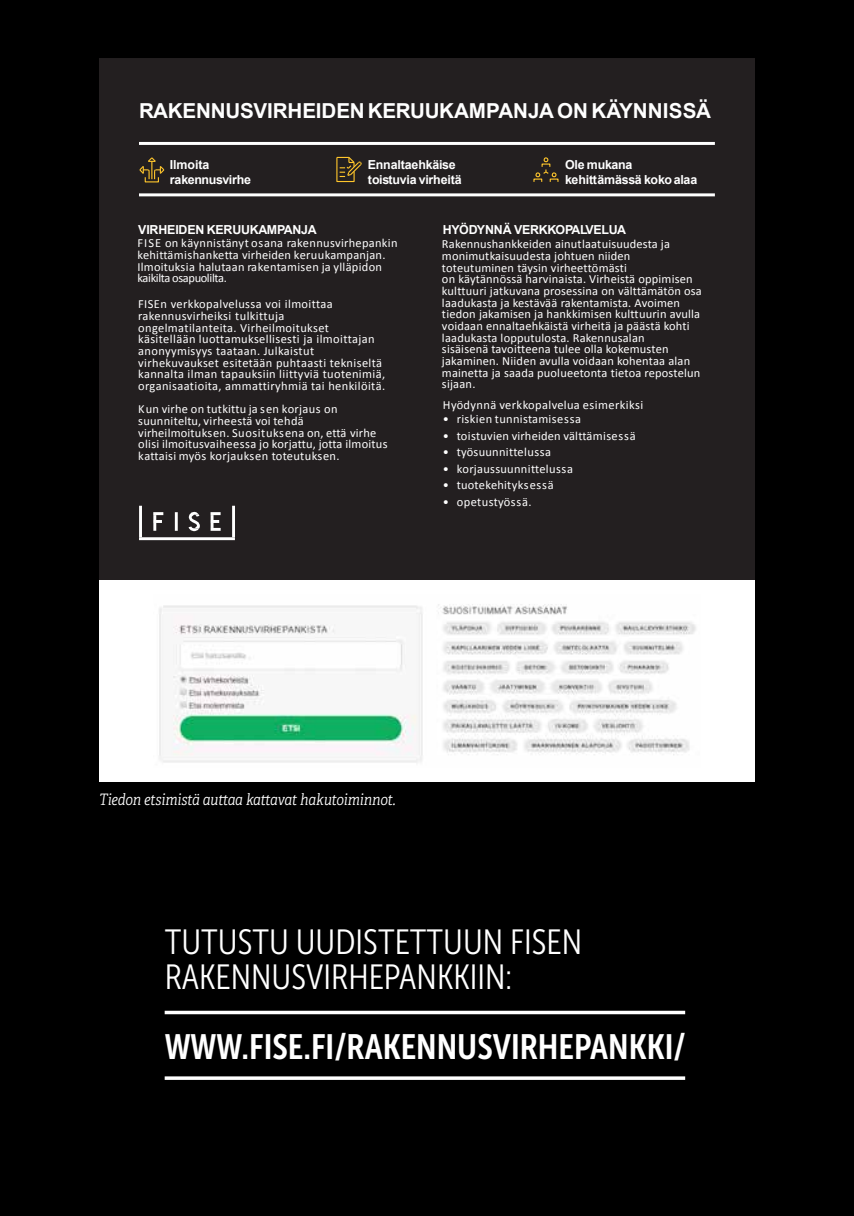
<style>
.page{position:relative;width:854px;height:1216px;background:#fff}
.page>*{position:absolute;margin:0;border:0;box-sizing:border-box;transform-origin:0 0}
.t1{font:35px/35px "Museo Sans Cond 300";color:#fff}
.t2{font:35px "Museo Sans Cond 700";color:#fff}
.t3{font:700 20.65px "Arial";letter-spacing:-.005em;color:#fff}
.t4{font:italic 15.75px "Adelle Condensed Lt";color:#fff}
.t5{font:12.42px/11.7px "Calibri";letter-spacing:.015em;color:#fff}
.t6{font:700 12.42px/14.9px "Arial";letter-spacing:-.015em;color:#fff}
.t7{font:12.42px "Calibri";letter-spacing:.035em;color:#fff}
</style>
<div class="page">
<div style="left:0;top:0;width:853px;height:1215px;background:#000"></div>
<div style="left:99px;top:580px;width:655px;height:202px;background:#fff"></div>
<img style="left:159px;top:604px;width:537px;height:159px">
<div style="left:99px;top:57px;width:655px;height:522px;background:#231f20"></div>
<svg style="left:153px;top:512px;width:10px;height:18px"></svg>
<hr style="left:175px;top:512px;width:3px;height:19px;background:#fff">
<hr style="left:139px;top:537px;width:96px;height:3px;background:#fff">
<hr style="left:139px;top:505px;width:3px;height:32px;background:#fff">
<hr style="left:232px;top:505px;width:3px;height:32px;background:#fff">
<svg style="left:210px;top:512px;width:10px;height:19px"></svg>
<svg style="left:188px;top:512px;width:12px;height:19px"></svg>
<svg style="left:336px;top:156px;width:26px;height:27px"></svg>
<div style="left:145px;top:177px;width:14px;height:5px;border:1px solid #ffc62c"></div>
<svg style="left:139px;top:157px;width:26px;height:22px"></svg>
<svg style="left:533px;top:157px;width:25px;height:25px"></svg>
<hr style="left:139px;top:142px;width:575px;height:3px;background:#fff">
<hr style="left:139px;top:193px;width:575px;height:3px;background:#fff">
<svg style="left:165px;top:1010px;width:520px;height:4px;background:#cfcfcf"></svg>
<hr style="left:165px;top:1076px;width:520px;height:3px;background:#fff">
<hr style="left:74px;top:57px;width:779px;height:1px;background:#000">
<h2 class="t3" style="left:139px;top:97px;width:573px">RAKENNUSVIRHEIDEN KERUUKAMPANJA ON KÄYNNISSÄ</h2>
<p class="t6" style="left:170px;top:158px;width:83px">Ilmoita rakennusvirhe</p>
<p class="t6" style="left:367px;top:158px;width:95px">Ennaltaehkäise toistuvia virheitä</p>
<p class="t6" style="left:565px;top:158px;width:134px">Ole mukana kehittämässä koko alaa</p>
<p class="t6" style="left:138px;top:222px;width:180px">VIRHEIDEN KERUUKAMPANJA</p>
<p class="t5" style="left:137px;top:237px;width:261px">FISE on käynnistänyt osana rakennusvirhepankin kehittämishanketta virheiden keruukampanjan.<br>Ilmoituksia halutaan rakentamisen ja ylläpidon kaikilta osapuolilta.</p>
<p class="t5" style="left:138px;top:298px;width:248px">FISEn verkkopalvelussa voi ilmoittaa rakennusvirheiksi tulkittuja ongelmatilanteita. Virheilmoitukset käsitellään luottamuksellisesti ja ilmoittajan anonyymisyys taataan. Julkaistut virhekuvaukset esitetään puhtaasti tekniseltä kannalta ilman tapauksiin liittyviä tuotenimiä, organisaatioita, ammattiryhmiä tai henkilöitä.</p>
<p class="t5" style="left:138px;top:403px;width:251px">Kun virhe on tutkittu ja sen korjaus on suunniteltu, virheestä voi tehdä virheilmoituksen. Suosituksena on, että virhe olisi ilmoitusvaiheessa jo korjattu, jotta ilmoitus kattaisi myös korjauksen toteutuksen.</p>
<p class="t6" style="left:442px;top:223px;width:185px">HYÖDYNNÄ VERKKOPALVELUA</p>
<p class="t5" style="left:442px;top:238px;width:261px">Rakennushankkeiden ainutlaatuisuudesta ja monimutkaisuudesta johtuen niiden toteutuminen täysin virheettömästi<br>on käytännössä harvinaista. Virheistä oppimisen kulttuuri jatkuvana prosessina on välttämätön osa laadukasta ja kestävää rakentamista. Avoimen tiedon jakamisen ja hankkimisen kulttuurin avulla voidaan ennaltaehkäistä virheitä ja päästä kohti laadukasta lopputulosta. Rakennusalan<br>sisäisenä tavoitteena tulee olla kokemusten jakaminen. Niiden avulla voidaan kohentaa alan mainetta ja saada puolueetonta tietoa repostelun sijaan.</p>
<p class="t5" style="left:442px;top:398px;width:202px">Hyödynnä verkkopalvelua esimerkiksi</p>
<p class="t5" style="left:442px;top:413px;width:140px">• riskien tunnistamisessa</p>
<p class="t5" style="left:442px;top:429px;width:194px">• toistuvien virheiden välttämisessä</p>
<p class="t5" style="left:442px;top:445px;width:110px">• työsuunnittelussa</p>
<p class="t5" style="left:442px;top:462px;width:132px">• korjaussuunnittelussa</p>
<p class="t5" style="left:442px;top:478px;width:112px">• tuotekehityksessä</p>
<p class="t7" style="left:442px;top:493px;width:90px">• opetustyössä.</p>
<p class="t4" style="left:99px;top:788px;width:298px">Tiedon etsimistä auttaa kattavat hakutoiminnot.</p>
<h1 class="t1" style="left:165px;top:925px;width:419px">TUTUSTU UUDISTETTUUN FISEN<br>RAKENNUSVIRHEPANKKIIN:</h1>
<h1 class="t2" style="left:165px;top:1027px;width:522px">WWW.FISE.FI/RAKENNUSVIRHEPANKKI/</h1>
</div>
